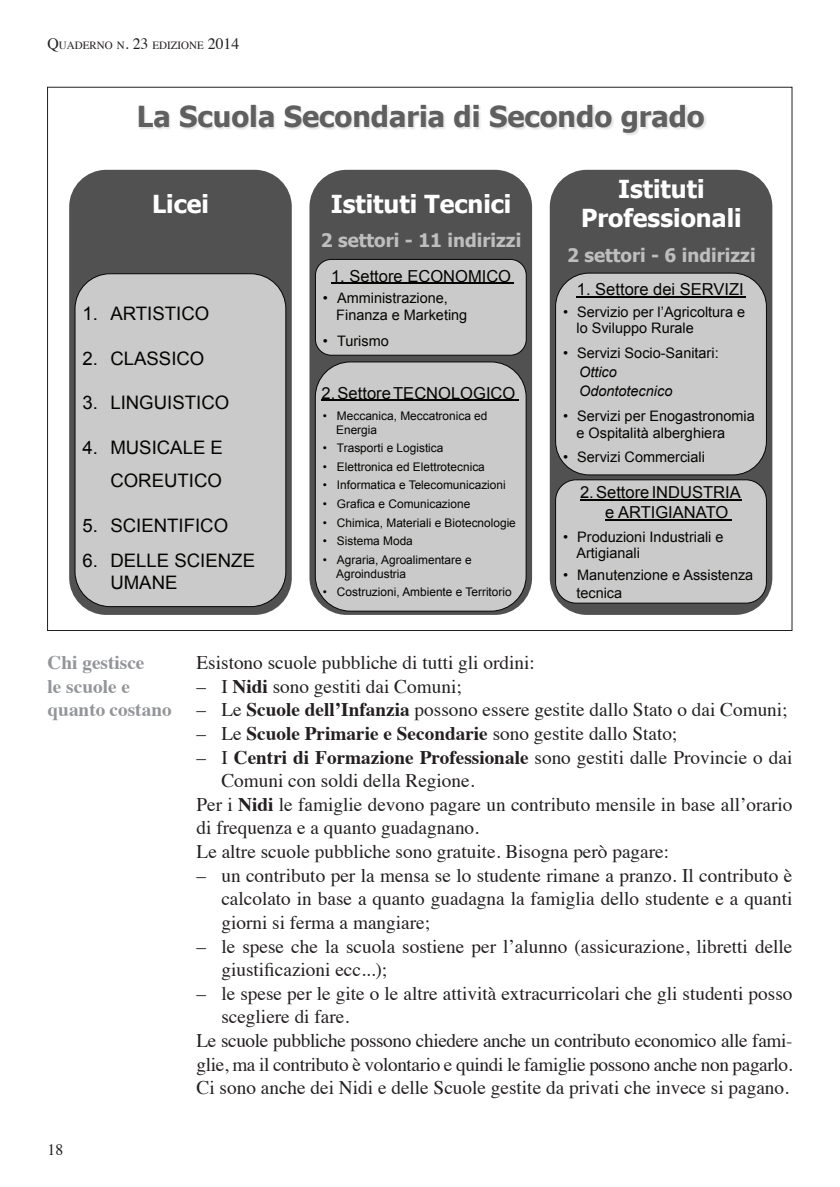
<style>
.page{position:relative;width:840px;height:1187px;background:#fff}
.page>*{position:absolute;margin:0;border:0;box-sizing:border-box;transform-origin:0 0}
.t1{font:700 28.88px "Tahoma";color:#5f5f5f}
.t2{font:700 24.85px/28.9px "Tahoma";color:#fff;text-align:center}
.t3{font:19.25px/23.6px "Times";color:#231f20;text-align:justify}
.t4{font:19.25px "Times";letter-spacing:-.02em;color:#231f20}
.t5{font:700 19.25px/23.6px "Times";color:#939598}
.t6{font:18.55px/33.2px "Arial";color:#040503;text-align:right}
.t7{font:700 18.55px "Tahoma";color:#bebebe}
.t8{font:16.45px/19.6px "Arial";color:#040503}
.t9{font:15.75px "Times";color:#231f20}
.t10{font:14.53px/16.4px "Arial";color:#040503}
.t11{font:italic 14.53px/18.6px "Arial";color:#040503}
.t12{font:11.9px/13.5px "Arial";color:#040503}
.t13{font:11.03px "Times";color:#231f20}
.s1{font-size:15.75px}
.s2{font-weight:700}
</style>
<div class="page">
<img style="left:140px;top:106px;width:566px;height:30px">
<div style="left:69px;top:170px;width:223px;height:445px;background:#515151;border-radius:37px"></div>
<div style="left:309px;top:170px;width:223px;height:445px;background:#515151;border-radius:37px"></div>
<div style="left:549px;top:170px;width:223px;height:445px;background:#515151;border-radius:37px"></div>
<div style="left:75px;top:274px;width:211px;height:332px;background:#cbcaca;border-radius:35px"></div>
<div style="left:75px;top:273px;width:211px;height:334px;border:1px solid #040503;border-radius:35px"></div>
<div style="left:315px;top:259px;width:211px;height:96px;background:#cbcaca;border-radius:16px"></div>
<div style="left:315px;top:259px;width:211px;height:96px;border:1px solid #040503;border-radius:16px"></div>
<div style="left:315px;top:362px;width:211px;height:249px;background:#cbcaca;border-radius:35px"></div>
<div style="left:315px;top:361px;width:211px;height:250px;border:1px solid #040503;border-radius:35px"></div>
<hr style="left:331px;top:283px;width:183px;height:1px;background:#040503">
<hr style="left:321px;top:400px;width:197px;height:1px;background:#040503">
<div style="left:555px;top:273px;width:211px;height:202px;background:#cbcaca;border-radius:34px"></div>
<div style="left:555px;top:273px;width:211px;height:202px;border:1px solid #040503;border-radius:34px"></div>
<div style="left:555px;top:480px;width:211px;height:123px;background:#cbcaca;border-radius:21px"></div>
<div style="left:555px;top:479px;width:211px;height:124px;border:1px solid #040503;border-radius:21px"></div>
<hr style="left:576px;top:296px;width:169px;height:1px;background:#040503">
<hr style="left:580px;top:499px;width:161px;height:1px;background:#040503">
<hr style="left:604px;top:519px;width:126px;height:1px;background:#040503">
<p class="t13" style="left:48px;top:40px;width:193px"><span class="s1">Q</span>UADERNO N<span class="s1">. 23</span> EDIZIONE <span class="s1">2014</span></p>
<h1 class="t1" style="left:137px;top:98px;width:569px">La Scuola Secondaria di Secondo grado</h1>
<p class="t2" style="left:152px;top:189px;width:58px">Licei</p>
<p class="t6" style="left:82px;top:297px;width:128px">1. ARTISTICO</p>
<p class="t6" style="left:82px;top:341px;width:123px">2. CLASSICO</p>
<p class="t6" style="left:82px;top:386px;width:148px">3. LINGUISTICO</p>
<p class="t6" style="left:82px;top:430px;width:142px">4. MUSICALE E<br>COREUTICO</p>
<p class="t6" style="left:82px;top:509px;width:147px">5. SCIENTIFICO</p>
<p class="t6" style="left:110px;top:550px;width:146px;line-height:21.9px;text-align:left;text-indent:-28px">6. DELLE SCIENZE<br>UMANE</p>
<p class="t2" style="left:330px;top:189px;width:182px">Istituti Tecnici</p>
<p class="t7" style="left:321px;top:228px;width:202px">2 settori - 11 indirizzi</p>
<p class="t8" style="left:331px;top:266px;width:181px">1. Settore ECONOMICO</p>
<p class="t10" style="left:336px;top:290px;width:132px;text-indent:-13px">• Amministrazione,<br>Finanza e Marketing</p>
<p class="t10" style="left:323px;top:332px;width:67px">• Turismo</p>
<p class="t8" style="left:321px;top:383px;width:195px">2.SettoreTECNOLOGICO</p>
<p class="t12" style="left:336px;top:409px;width:153px;text-indent:-13px">• Meccanica, Meccatronica ed<br>Energia</p>
<p class="t12" style="left:322px;top:441px;width:122px">• Trasporti e Logistica</p>
<p class="t12" style="left:322px;top:460px;width:164px">• Elettronica ed Elettrotecnica</p>
<p class="t12" style="left:322px;top:478px;width:184px">• Informatica e Telecomunicazioni</p>
<p class="t12" style="left:322px;top:497px;width:149px">• Grafica e Comunicazione</p>
<p class="t12" style="left:322px;top:516px;width:194px">• Chimica, Materiali e Biotecnologie</p>
<p class="t12" style="left:322px;top:534px;width:92px">• Sistema Moda</p>
<p class="t12" style="left:336px;top:552px;width:137px;line-height:14.3px;text-indent:-13px">• Agraria, Agroalimentare e<br>Agroindustria</p>
<p class="t12" style="left:322px;top:585px;width:190px">• Costruzioni, Ambiente e Territorio</p>
<p class="t2" style="left:580px;top:174px;width:162px">Istituti<br>Professionali</p>
<p class="t7" style="left:567px;top:243px;width:190px">2 settori - 6 indirizzi</p>
<p class="t8" style="left:576px;top:280px;width:168px">1. Settore dei SERVIZI</p>
<p class="t10" style="left:576px;top:303px;width:170px;text-indent:-13px">• Servizio per l’Agricoltura e lo Sviluppo Rurale</p>
<p class="t10" style="left:562px;top:344px;width:157px">• Servizi Socio-Sanitari:</p>
<p class="t11" style="left:579px;top:363px;width:95px">Ottico<br>Odontotecnico</p>
<p class="t10" style="left:576px;top:407px;width:180px;text-indent:-13px">• Servizi per Enogastronomia e Ospitalità alberghiera</p>
<p class="t10" style="left:562px;top:449px;width:143px">• Servizi Commerciali</p>
<p class="t8" style="left:605px;top:483px;width:137px;text-indent:-25px">2.Settore INDUSTRIA e ARTIGIANATO</p>
<p class="t10" style="left:576px;top:528px;width:148px;text-indent:-13px">• Produzioni Industriali e<br>Artigianali</p>
<p class="t10" style="left:576px;top:566px;width:178px;line-height:17.3px;text-indent:-13px">• Manutenzione e Assistenza tecnica</p>
<p class="t5" style="left:48px;top:652px;width:126px">Chi gestisce<br>le scuole e quanto costano</p>
<p class="t9" style="left:48px;top:1143px;width:17px">18</p>
<p class="t3" style="left:196px;top:652px;width:339px">Esistono scuole pubbliche di tutti gli ordini:</p>
<p class="t3" style="left:196px;top:676px;width:266px">– I <span class="s2">Nidi</span> sono gestiti dai Comuni;</p>
<p class="t3" style="left:196px;top:699px;width:592px">– Le <span class="s2">Scuole dell’Infanzia</span> possono essere gestite dallo Stato o dai Comuni;</p>
<p class="t3" style="left:196px;top:723px;width:482px">– Le <span class="s2">Scuole Primarie e Secondarie</span> sono gestite dallo Stato;</p>
<p class="t3" style="left:196px;top:747px;width:597px">– I <span class="s2">Centri di Formazione Professionale</span> sono gestiti dalle Provincie o dai</p>
<p class="t3" style="left:221px;top:770px;width:254px">Comuni con soldi della Regione.</p>
<p class="t3" style="left:196px;top:794px;width:597px">Per i <span class="s2">Nidi</span> le famiglie devono pagare un contributo mensile in base all’orario</p>
<p class="t3" style="left:196px;top:817px;width:284px">di frequenza e a quanto guadagnano.</p>
<p class="t3" style="left:196px;top:841px;width:474px">Le altre scuole pubbliche sono gratuite. Bisogna però pagare:</p>
<p class="t3" style="left:221px;top:865px;width:572px;text-indent:-25px">– un contributo per la mensa se lo studente rimane a pranzo. Il contributo è calcolato in base a quanto guadagna la famiglia dello studente e a quanti giorni si ferma a mangiare;</p>
<p class="t3" style="left:221px;top:935px;width:572px;text-indent:-25px">– le spese che la scuola sostiene per l’alunno (assicurazione, libretti delle giustificazioni ecc...);</p>
<p class="t3" style="left:196px;top:983px;width:597px">– le spese per le gite o le altre attività extracurricolari che gli studenti posso</p>
<p class="t3" style="left:221px;top:1006px;width:129px">scegliere di fare.</p>
<p class="t4" style="left:196px;top:1032px;width:597px">Le scuole pubbliche possono chiedere anche un contributo economico alle fami-</p>
<p class="t4" style="left:196px;top:1056px;width:597px">glie, ma il contributo è volontario e quindi le famiglie possono anche non pagarlo.</p>
<p class="t3" style="left:196px;top:1077px;width:593px">Ci sono anche dei Nidi e delle Scuole gestite da privati che invece si pagano.</p>
</div>
